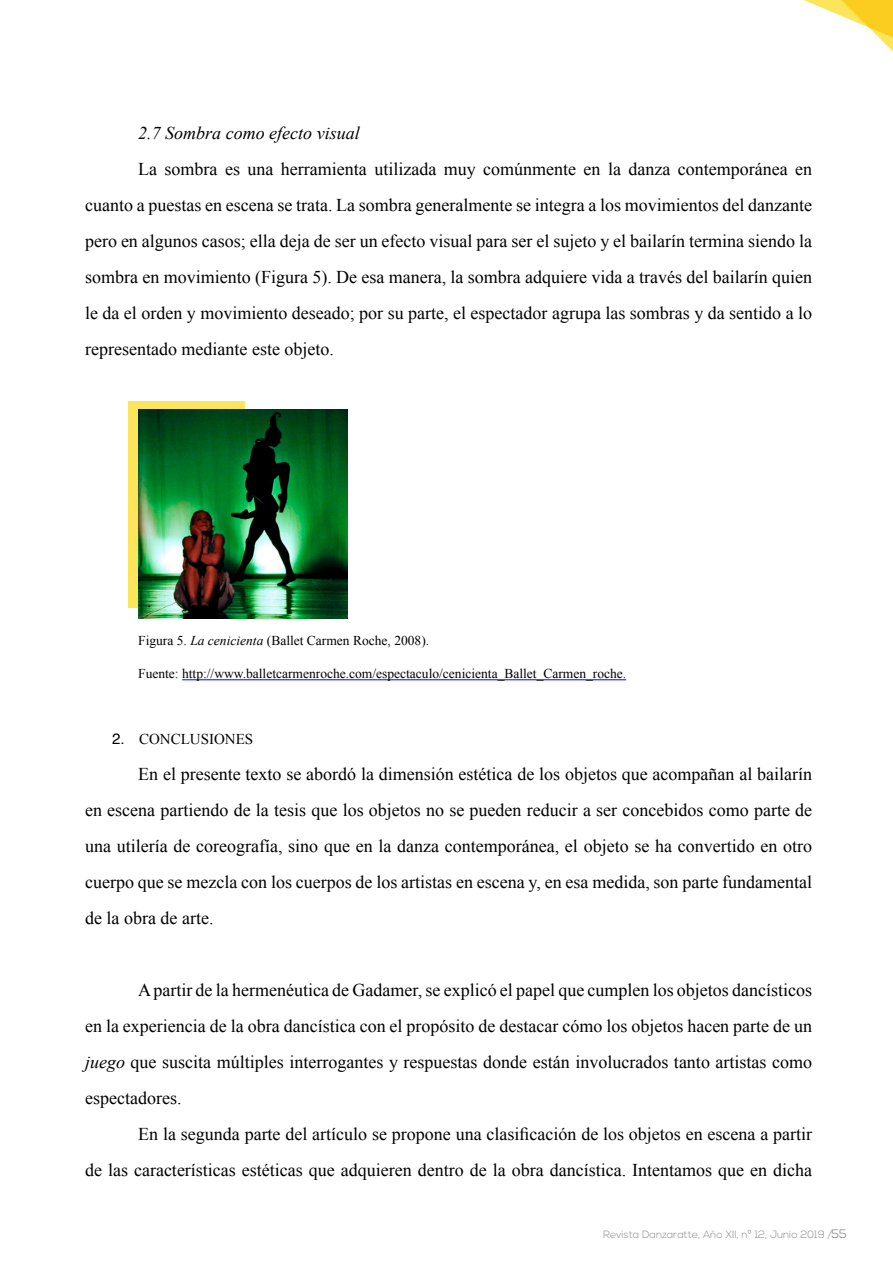
<style>
.page{position:relative;width:893px;height:1263px;background:#fff}
.page>*{position:absolute;margin:0;border:0;box-sizing:border-box;transform-origin:0 0}
.t1{font:18px/36px "Times New Roman";color:#000;text-align:justify}
.t2{font:italic 18px "Times New Roman";color:#000}
.t3{font:15px "Times New Roman";color:#000}
.t4{font:13.5px "Times New Roman";color:#000}
.t5{font:300 10.5px "Nexa";color:#878787}
.s1{font-style:italic}
.s2{font-family:"Helvetica"}
.s3{font-size:12px;color:#6f6f6f}
</style>
<div class="page">
<svg style="left:804px;top:0;width:89px;height:52px"></svg>
<div style="left:128px;top:402px;width:116px;height:206px;background:#fde55b"></div>
<hr style="left:182px;top:679px;width:444px;height:1px;background:#00f">
<img style="left:138px;top:409px;width:209px;height:209px">
<p class="t2" style="left:138px;top:121px;width:223px">2.7 Sombra como efecto visual</p>
<p class="t1" style="left:85px;top:151px;width:729px;text-indent:53px">La sombra es una herramienta utilizada muy comúnmente en la danza contemporánea en cuanto a puestas en escena se trata. La sombra generalmente se integra a los movimientos del danzante pero en algunos casos; ella deja de ser un efecto visual para ser el sujeto y el bailarín termina siendo la sombra en movimiento (Figura 5). De esa manera, la sombra adquiere vida a través del bailarín quien le da el orden y movimiento deseado; por su parte, el espectador agrupa las sombras y da sentido a lo representado mediante este objeto.</p>
<p class="t4" style="left:138px;top:632px;width:292px">Figura 5. <span class="s1">La cenicienta</span> (Ballet Carmen Roche, 2008).</p>
<p class="t4" style="left:138px;top:665px;width:490px">Fuente: http://www.balletcarmenroche.com/espectaculo/cenicienta_Ballet_Carmen_roche.</p>
<p class="t3" style="left:112px;top:729px;width:143px"><span class="s2">2.</span> CONCLUSIONES</p>
<p class="t1" style="left:85px;top:756px;width:729px;text-indent:53px">En el presente texto se abordó la dimensión estética de los objetos que acompañan al bailarín en escena partiendo de la tesis que los objetos no se pueden reducir a ser concebidos como parte de una utilería de coreografía, sino que en la danza contemporánea, el objeto se ha convertido en otro cuerpo que se mezcla con los cuerpos de los artistas en escena y, en esa medida, son parte fundamental de la obra de arte.</p>
<p class="t1" style="left:85px;top:972px;width:729px;text-indent:53px">A partir de la hermenéutica de Gadamer, se explicó el papel que cumplen los objetos dancísticos en la experiencia de la obra dancística con el propósito de destacar cómo los objetos hacen parte de un <span class="s1">juego</span> que suscita múltiples interrogantes y respuestas donde están involucrados tanto artistas como espectadores.</p>
<p class="t1" style="left:85px;top:1116px;width:729px;text-align:right">En la segunda parte del artículo se propone una clasificación de los objetos en escena a partir<br>de las características estéticas que adquieren dentro de la obra dancística. Intentamos que en dicha</p>
<p class="t5" style="left:603px;top:1228px;width:245px">Revista Danzaratte, Año XII, nº 12, Junio 2019 /<span class="s3">55</span></p>
</div>
